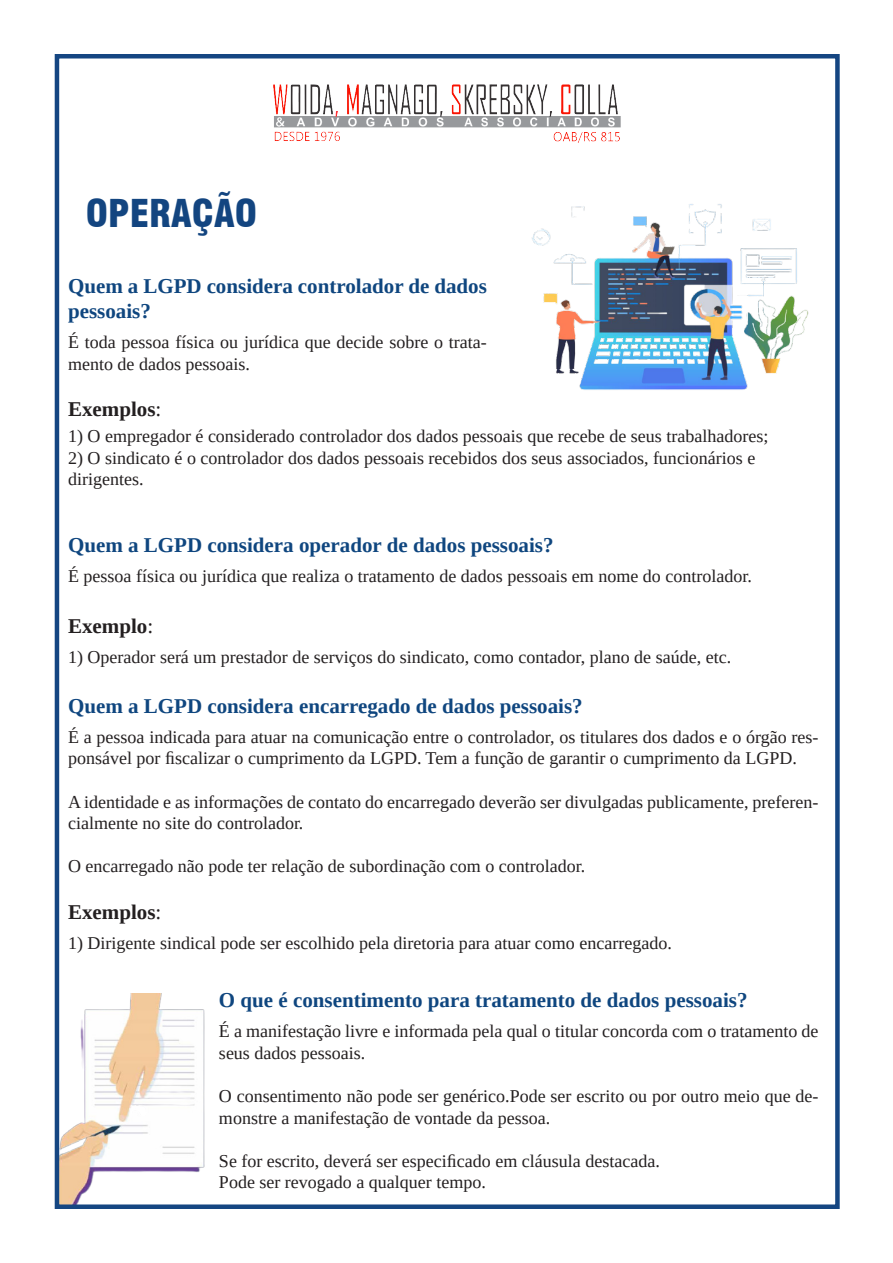
<style>
.page{position:relative;width:893px;height:1263px;background:#fff}
.page>*{position:absolute;margin:0;border:0;box-sizing:border-box;transform-origin:0 0}
.t1{font:900 condensed 37.5px "Swiss 721 BT";color:#134580}
.t2{font:700 21px/25.2px "Liberation Serif";color:#0f467f}
.t3{font:700 21px "Liberation Serif";color:#231f20}
.t4{font:18px/21.6px "Liberation Serif";color:#231f20}
.s1{font-weight:400}
</style>
<div class="page">
<img style="left:273px;top:85px;width:348px;height:57px">
<img style="left:532px;top:204px;width:277px;height:186px">
<img style="left:60px;top:994px;width:145px;height:210px">
<div style="left:55px;top:54px;width:785px;height:1155px;border:4px solid #154682"></div>
<p class="t1" style="left:86px;top:191px;width:173px">OPERAÇÃO</p>
<p class="t2" style="left:68px;top:273px;width:420px">Quem a LGPD considera controlador de dados pessoais?</p>
<p class="t4" style="left:68px;top:331px;width:420px">É toda pessoa física ou jurídica que decide sobre o trata&shy;mento de dados pessoais.</p>
<p class="t3" style="left:68px;top:395px;width:95px">Exemplos<span class="s1">:</span></p>
<p class="t4" style="left:68px;top:425px;width:702px">1) O empregador é considerado controlador dos dados pessoais que recebe de seus trabalhadores;</p>
<p class="t4" style="left:68px;top:447px;width:689px">2) O sindicato é o controlador dos dados pessoais recebidos dos seus associados, funcionários e</p>
<p class="t4" style="left:68px;top:468px;width:77px">dirigentes.</p>
<p class="t2" style="left:68px;top:532px;width:487px">Quem a LGPD considera operador de dados pessoais?</p>
<p class="t4" style="left:68px;top:565px;width:685px">É pessoa física ou jurídica que realiza o tratamento de dados pessoais em nome do controlador.</p>
<p class="t3" style="left:68px;top:611px;width:87px">Exemplo<span class="s1">:</span></p>
<p class="t4" style="left:68px;top:646px;width:665px">1) Operador será um prestador de serviços do sindicato, como contador, plano de saúde, etc.</p>
<p class="t2" style="left:68px;top:693px;width:516px">Quem a LGPD considera encarregado de dados pessoais?</p>
<p class="t4" style="left:68px;top:726px;width:752px">É a pessoa indicada para atuar na comunicação entre o controlador, os titulares dos dados e o órgão res&shy;ponsável por fiscalizar o cumprimento da LGPD. Tem a função de garantir o cumprimento da LGPD.</p>
<p class="t4" style="left:68px;top:791px;width:752px">A identidade e as informações de contato do encarregado deverão ser divulgadas publicamente, preferen&shy;cialmente no site do controlador.</p>
<p class="t4" style="left:68px;top:855px;width:519px">O encarregado não pode ter relação de subordinação com o controlador.</p>
<p class="t3" style="left:68px;top:898px;width:95px">Exemplos<span class="s1">:</span></p>
<p class="t4" style="left:68px;top:932px;width:605px">1) Dirigente sindical pode ser escolhido pela diretoria para atuar como encarregado.</p>
<p class="t2" style="left:219px;top:987px;width:530px">O que é consentimento para tratamento de dados pessoais?</p>
<p class="t4" style="left:219px;top:1020px;width:601px">É a manifestação livre e informada pela qual o titular concorda com o tratamento de seus dados pessoais.</p>
<p class="t4" style="left:219px;top:1085px;width:601px">O consentimento não pode ser genérico.Pode ser escrito ou por outro meio que de&shy;monstre a manifestação de vontade da pessoa.</p>
<p class="t4" style="left:219px;top:1150px;width:442px">Se for escrito, deverá ser especificado em cláusula destacada.</p>
<p class="t4" style="left:219px;top:1171px;width:268px">Pode ser revogado a qualquer tempo.</p>
</div>
